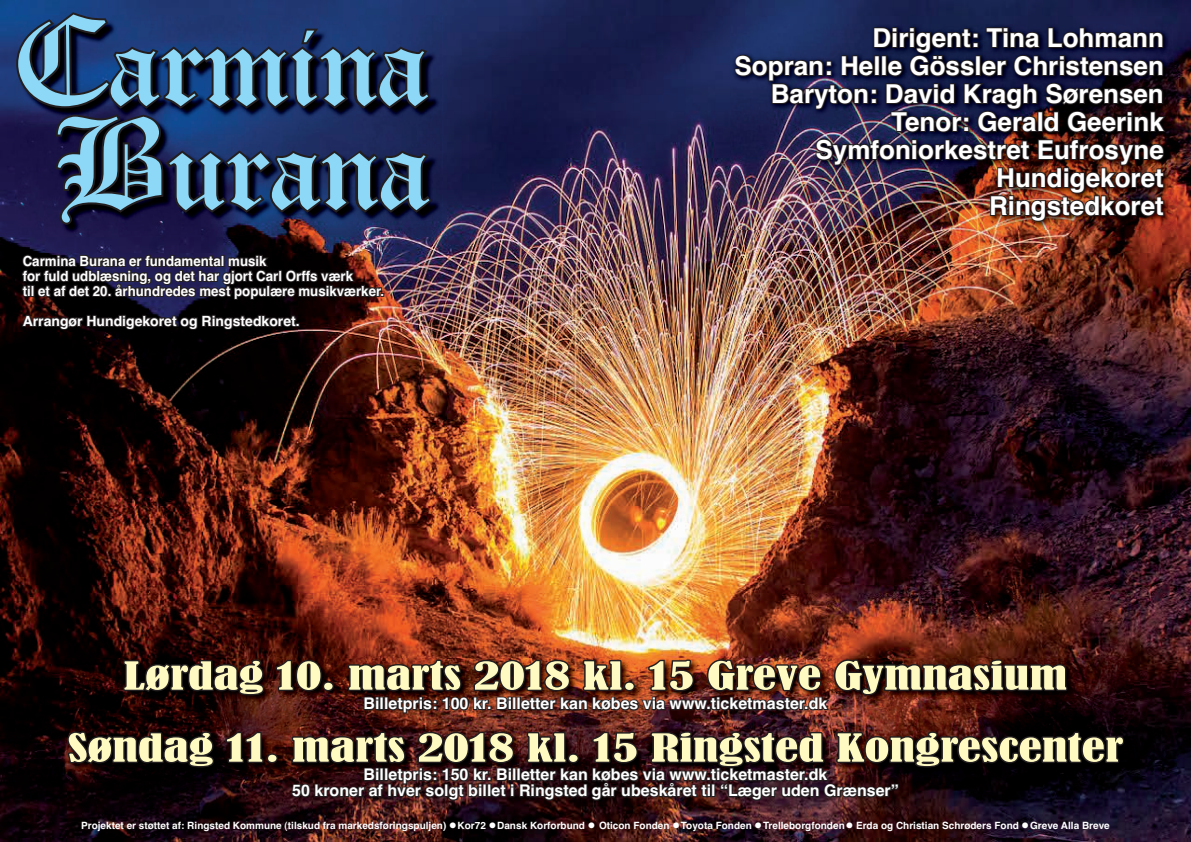
<style>
.page{position:relative;width:1191px;height:842px;background:#fff}
.page>*{position:absolute;margin:0;border:0;box-sizing:border-box;transform-origin:0 0}
.t1{font:110px/104px "Old English Text";letter-spacing:-.025em;color:#8dd7f7;text-align:center;scale:1.09 1}
.t2{font:condensed 36px/72px "Bernard";color:#fffac1;text-align:center;scale:1.45 1}
.t3{font:700 26px/28px "Helvetica";color:#fff;text-align:right}
.t4{font:700 16px/16px "Helvetica";color:#fff;text-align:center}
.t5{font:700 14px/15px "Helvetica";color:#fff;scale:.95 1}
.t6{font:700 14px "Helvetica";color:#fff}
.t7{font:700 10px "Helvetica";color:#fff}
.s1{font-size:126.5px}
</style>
<div class="page">
<img style="left:0;top:0;width:1191px;height:842px">
<img style="left:66px;top:658px;width:1067px;height:119px">
<svg style="left:121px;top:657px;width:144px;height:40px"></svg>
<svg style="left:273px;top:658px;width:63px;height:36px"></svg>
<svg style="left:65px;top:729px;width:150px;height:40px"></svg>
<svg style="left:223px;top:730px;width:57px;height:36px"></svg>
<img style="left:18px;top:15px;width:424px;height:219px">
<svg style="left:14px;top:10px;width:420px;height:218px"></svg>
<svg style="left:289px;top:729px;width:836px;height:88px"></svg>
<img style="left:345px;top:649px;width:723px;height:68px">
<img style="left:731px;top:24px;width:441px;height:205px">
<img style="left:733px;top:26px;width:435px;height:197px">
<svg style="left:20px;top:253px;width:364px;height:94px"></svg>
<h1 class="t1" style="left:10px;top:11px;width:388px"><span class="s1">C</span>armina<br><span class="s1">B</span>urana</h1>
<p class="t5" style="left:23px;top:254px;width:382px">Carmina Burana er fundamental musik<br>for fuld udblæsning, og det har gjort Carl Orffs værk<br>til et af det 20. århundredes mest populære musikværker.</p>
<p class="t6" style="left:23px;top:311px;width:278px">Arrangør Hundigekoret og Ringstedkoret.</p>
<h3 class="t3" style="left:734px;top:25px;width:431px">Dirigent: Tina Lohmann<br>Sopran: Helle Gössler Christensen<br>Baryton: David Kragh Sørensen<br>Tenor: Gerald Geerink<br>Symfoniorkestret Eufrosyne<br>Hundigekoret<br>Ringstedkoret</h3>
<h2 class="t2" style="left:68px;top:640px;width:729px">Lørdag 10. marts 2018 kl. 15 Greve Gymnasium<br>Søndag 11. marts 2018 kl. 15 Ringsted Kongrescenter</h2>
<p class="t4" style="left:363px;top:696px;width:465px">Billetpris: 100 kr. Billetter kan købes via www.ticketmaster.dk</p>
<p class="t4" style="left:292px;top:767px;width:608px">Billetpris: 150 kr. Billetter kan købes via www.ticketmaster.dk<br>50 kroner af hver solgt billet i Ringsted går ubeskåret til “Læger uden Grænser”</p>
<p class="t7" style="left:81px;top:818px;width:1030px">Projektet er støttet af: Ringsted Kommune (tilskud fra markedsføringspuljen) ●Kor72 ●Dansk Korforbund ● Oticon Fonden ●Toyota Fonden ●Trelleborgfonden● Erda og Christian Schrøders Fond ●Greve Alla Breve</p>
</div>
